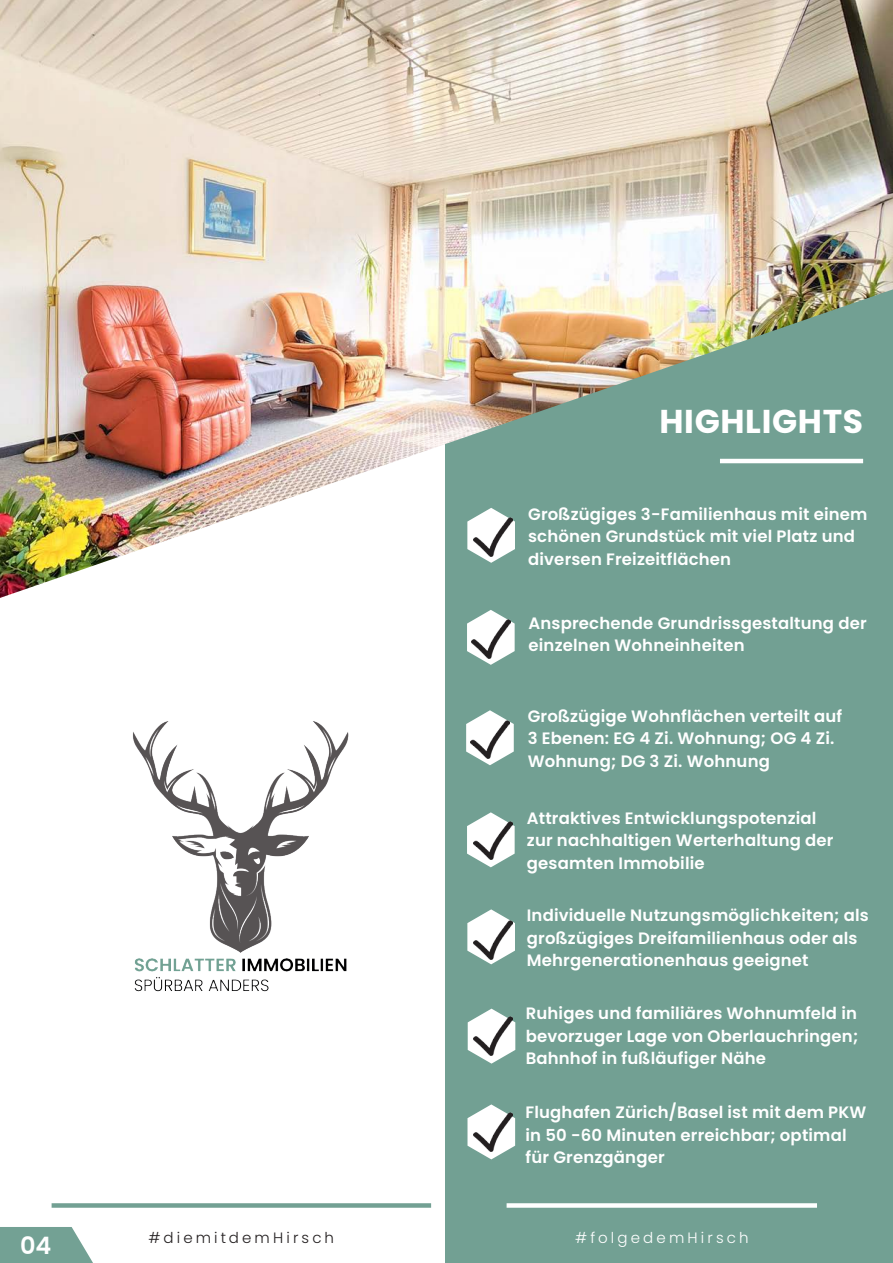
<style>
.page{position:relative;width:893px;height:1263px;background:#fff}
.page>*{position:absolute;margin:0;border:0;box-sizing:border-box;transform-origin:0 0}
.t1{font:700 33px "Poppins";letter-spacing:.02em;color:#fff}
.t2{font:600 24px "Poppins";color:#fff}
.t3{font:600 16.5px/22.5px "Poppins";letter-spacing:.01em;color:#fff}
.t4{font:300 15px "Poppins";letter-spacing:.21em;color:#231f20}
.t5{font:300 15px "Poppins";letter-spacing:.21em;color:#fff}
</style>
<div class="page">
<div style="left:445px;top:266px;width:448px;height:997px;background:#72a093"></div>
<svg style="left:467px;top:610px;width:48px;height:55px"></svg>
<div style="left:52px;top:1203px;width:379px;height:5px;background:#72a093"></div>
<div style="left:507px;top:1203px;width:310px;height:5px;background:#fff"></div>
<svg style="left:467px;top:812px;width:48px;height:55px"></svg>
<svg style="left:467px;top:909px;width:48px;height:55px"></svg>
<svg style="left:468px;top:1009px;width:47px;height:55px"></svg>
<img style="left:0;top:0;width:892px;height:598px">
<svg style="left:892px;top:0;width:1px;height:290px"></svg>
<img style="left:474px;top:518px;width:38px;height:38px">
<img style="left:471px;top:620px;width:39px;height:38px">
<img style="left:474px;top:821px;width:38px;height:39px">
<img style="left:474px;top:920px;width:38px;height:39px">
<img style="left:474px;top:1017px;width:38px;height:38px">
<svg style="left:0;top:1227px;width:93px;height:36px;background:#82aba0"></svg>
<svg style="left:467px;top:1104px;width:48px;height:55px"></svg>
<img style="left:474px;top:1112px;width:38px;height:39px">
<svg style="left:466px;top:710px;width:48px;height:55px"></svg>
<img style="left:471px;top:720px;width:38px;height:39px">
<img style="left:133px;top:721px;width:216px;height:271px">
<h2 class="t2" style="left:20px;top:1231px;width:33px">04</h2>
<h1 class="t1" style="left:659px;top:403px;width:205px">HIGHLIGHTS</h1>
<p class="t3" style="left:528px;top:503px;width:341px">Großzügiges 3-Familienhaus mit einem schönen Grundstück mit viel Platz und diversen Freizeitflächen</p>
<p class="t3" style="left:528px;top:612px;width:340px">Ansprechende Grundrissgestaltung der einzelnen Wohneinheiten</p>
<p class="t3" style="left:528px;top:705px;width:316px">Großzügige Wohnflächen verteilt auf<br>3 Ebenen: EG 4 Zi. Wohnung; OG 4 Zi.<br>Wohnung; DG 3 Zi. Wohnung</p>
<p class="t3" style="left:527px;top:807px;width:308px">Attraktives Entwicklungspotenzial zur nachhaltigen Werterhaltung der gesamten Immobilie</p>
<p class="t3" style="left:527px;top:904px;width:343px">Individuelle Nutzungsmöglichkeiten; als großzügiges Dreifamilienhaus oder als<br>Mehrgenerationenhaus geeignet</p>
<p class="t3" style="left:526px;top:1002px;width:334px;text-align:justify">Ruhiges und familiäres Wohnumfeld in bevorzuger Lage von Oberlauchringen; Bahnhof in fußläufiger Nähe</p>
<p class="t3" style="left:525px;top:1101px;width:342px">Flughafen Zürich/Basel ist mit dem PKW in 50 -60 Minuten erreichbar; optimal für Grenzgänger</p>
<p class="t4" style="left:149px;top:1228px;width:187px">#diemitdemHirsch</p>
<p class="t5" style="left:575px;top:1228px;width:175px">#folgedemHirsch</p>
</div>
